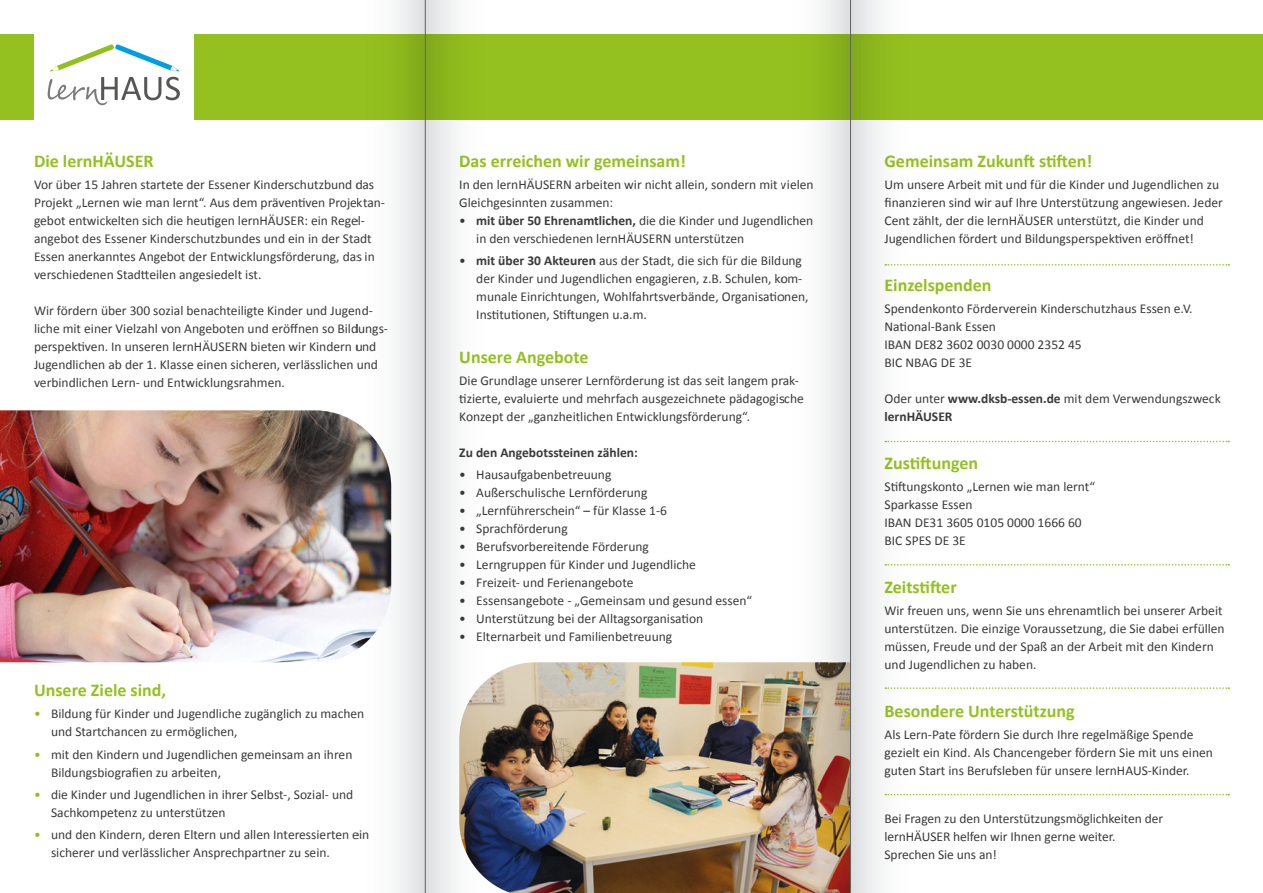
<style>
.page{position:relative;width:1263px;height:893px;background:#fff}
.page>*{position:absolute;margin:0;border:0;box-sizing:border-box;transform-origin:0 0}
.t1{font:700 18px "Calibri";color:#94c11f}
.t2{font:13.5px/18px "Calibri";color:#3a3a39}
.t3{font:700 13.5px "Calibri";color:#3a3a39}
.s1{color:#91c01b}
.s2{font-weight:700}
</style>
<div class="page">
<div style="left:0;top:34px;width:1263px;height:85px;background:#94c11f"></div>
<div style="left:34px;top:27px;width:159px;height:95px;background:#fff"></div>
<svg style="left:48px;top:77px;width:132px;height:28px"></svg>
<svg style="left:50px;top:44px;width:129px;height:27px"></svg>
<img style="left:0;top:410px;width:357px;height:252px">
<img style="left:493px;top:662px;width:289px;height:231px">
<svg style="left:919px;top:264px;width:310px;height:2px"></svg>
<svg style="left:919px;top:441px;width:310px;height:1px"></svg>
<svg style="left:919px;top:564px;width:310px;height:2px"></svg>
<svg style="left:919px;top:687px;width:310px;height:2px"></svg>
<svg style="left:919px;top:794px;width:310px;height:1px"></svg>
<svg style="left:357px;top:0;width:68px;height:893px"></svg>
<svg style="left:425px;top:0;width:68px;height:893px"></svg>
<svg style="left:782px;top:0;width:68px;height:893px"></svg>
<svg style="left:850px;top:0;width:68px;height:893px"></svg>
<h1 class="t1" style="left:34px;top:148px;width:121px">Die lernHÄUSER</h1>
<p class="t2" style="left:34px;top:175px;width:353px">Vor über 15 Jahren startete der Essener Kinderschutzbund das Projekt „Lernen wie man lernt“. Aus dem präventiven Projektan&shy;gebot entwickelten sich die heutigen lernHÄUSER: ein Regel&shy;angebot des Essener Kinderschutzbundes und ein in der Stadt Essen anerkanntes Angebot der Entwicklungsförderung, das in verschiedenen Stadtteilen angesiedelt ist.</p>
<p class="t2" style="left:34px;top:301px;width:356px">Wir fördern über 300 sozial benachteiligte Kinder und Jugend&shy;liche mit einer Vielzahl von Angeboten und eröffnen so Bildungs&shy;perspektiven. In unseren lernHÄUSERN bieten wir Kindern und Jugendlichen ab der 1. Klasse einen sicheren, verlässlichen und verbindlichen Lern- und Entwicklungsrahmen.</p>
<h1 class="t1" style="left:34px;top:677px;width:134px">Unsere Ziele sind,</h1>
<p class="t2" style="left:51px;top:704px;width:315px;text-indent:-17px"><span class="s1">•</span> Bildung für Kinder und Jugendliche zugänglich zu machen und Startchancen zu ermöglichen,</p>
<p class="t2" style="left:51px;top:745px;width:303px;text-indent:-17px"><span class="s1">•</span> mit den Kindern und Jugendlichen gemeinsam an ihren<br>Bildungsbiografien zu arbeiten,</p>
<p class="t2" style="left:51px;top:785px;width:304px;text-indent:-17px"><span class="s1">•</span> die Kinder und Jugendlichen in ihrer Selbst-, Sozial- und<br>Sachkompetenz zu unterstützen</p>
<p class="t2" style="left:51px;top:825px;width:320px;text-indent:-17px"><span class="s1">•</span> und den Kindern, deren Eltern und allen Interessierten ein sicherer und verlässlicher Ansprechpartner zu sein.</p>
<h1 class="t1" style="left:459px;top:148px;width:228px">Das erreichen wir gemeinsam!</h1>
<p class="t2" style="left:459px;top:175px;width:356px">In den lernHÄUSERN arbeiten wir nicht allein, sondern mit vielen<br>Gleichgesinnten zusammen:</p>
<p class="t2" style="left:476px;top:211px;width:339px;text-indent:-17px">• <span class="s2">mit über 50 Ehrenamtlichen,</span> die die Kinder und Jugendlichen in den verschiedenen lernHÄUSERN unterstützen</p>
<p class="t2" style="left:476px;top:251px;width:334px;text-indent:-17px">• <span class="s2">mit über 30 Akteuren</span> aus der Stadt, die sich für die Bildung der Kinder und Jugendlichen engagieren, z.B. Schulen, kom&shy;munale Einrichtungen, Wohlfahrtsverbände, Organisationen, Institutionen, Stiftungen u.a.m.</p>
<h1 class="t1" style="left:459px;top:344px;width:131px">Unsere Angebote</h1>
<p class="t2" style="left:459px;top:371px;width:346px">Die Grundlage unserer Lernförderung ist das seit langem prak&shy;tizierte, evaluierte und mehrfach ausgezeichnete pädagogische<br>Konzept der „ganzheitlichen Entwicklungsförderung“.</p>
<p class="t3" style="left:459px;top:443px;width:180px">Zu den Angebotssteinen zählen:</p>
<p class="t2" style="left:459px;top:465px;width:154px">• Hausaufgabenbetreuung</p>
<p class="t2" style="left:459px;top:483px;width:190px">• Außerschulische Lernförderung</p>
<p class="t2" style="left:459px;top:501px;width:209px">• „Lernführerschein“ – für Klasse 1-6</p>
<p class="t2" style="left:459px;top:519px;width:110px">• Sprachförderung</p>
<p class="t2" style="left:459px;top:537px;width:191px">• Berufsvorbereitende Förderung</p>
<p class="t2" style="left:459px;top:555px;width:238px">• Lerngruppen für Kinder und Jugendliche</p>
<p class="t2" style="left:459px;top:573px;width:176px">• Freizeit- und Ferienangebote</p>
<p class="t2" style="left:459px;top:591px;width:294px">• Essensangebote - „Gemeinsam und gesund essen“</p>
<p class="t2" style="left:459px;top:609px;width:246px">• Unterstützung bei der Alltagsorganisation</p>
<p class="t2" style="left:459px;top:627px;width:214px">• Elternarbeit und Familienbetreuung</p>
<h1 class="t1" style="left:884px;top:148px;width:209px">Gemeinsam Zukunft stiften!</h1>
<p class="t2" style="left:884px;top:175px;width:340px">Um unsere Arbeit mit und für die Kinder und Jugendlichen zu finanzieren sind wir auf Ihre Unterstützung angewiesen. Jeder Cent zählt, der die lernHÄUSER unterstützt, die Kinder und Jugendlichen fördert und Bildungsperspektiven eröffnet!</p>
<h1 class="t1" style="left:884px;top:272px;width:109px">Einzelspenden</h1>
<p class="t2" style="left:884px;top:299px;width:310px">Spendenkonto Förderverein Kinderschutzhaus Essen e.V.<br>National-Bank Essen<br>IBAN DE82 3602 0030 0000 2352 45<br>BIC NBAG DE 3E</p>
<p class="t2" style="left:884px;top:389px;width:338px">Oder unter <span class="s2">www.dksb-essen.de</span> mit dem Verwendungszweck <span class="s2">lernHÄUSER</span></p>
<h1 class="t1" style="left:884px;top:450px;width:95px">Zustiftungen</h1>
<p class="t2" style="left:884px;top:477px;width:212px">Stiftungskonto „Lernen wie man lernt“<br>Sparkasse Essen<br>IBAN DE31 3605 0105 0000 1666 60<br>BIC SPES DE 3E</p>
<h1 class="t1" style="left:884px;top:574px;width:74px">Zeitstifter</h1>
<p class="t2" style="left:884px;top:601px;width:342px">Wir freuen uns, wenn Sie uns ehrenamtlich bei unserer Arbeit unterstützen. Die einzige Voraussetzung, die Sie dabei erfüllen müssen, Freude und der Spaß an der Arbeit mit den Kindern und Jugendlichen zu haben.</p>
<h1 class="t1" style="left:884px;top:698px;width:192px">Besondere Unterstützung</h1>
<p class="t2" style="left:884px;top:725px;width:330px">Als Lern-Pate fördern Sie durch Ihre regelmäßige Spende gezielt ein Kind. Als Chancengeber fördern Sie mit uns einen guten Start ins Berufsleben für unsere lernHAUS-Kinder.</p>
<p class="t2" style="left:884px;top:809px;width:280px">Bei Fragen zu den Unterstützungsmöglichkeiten der lernHÄUSER helfen wir Ihnen gerne weiter.<br>Sprechen Sie uns an!</p>
</div>
